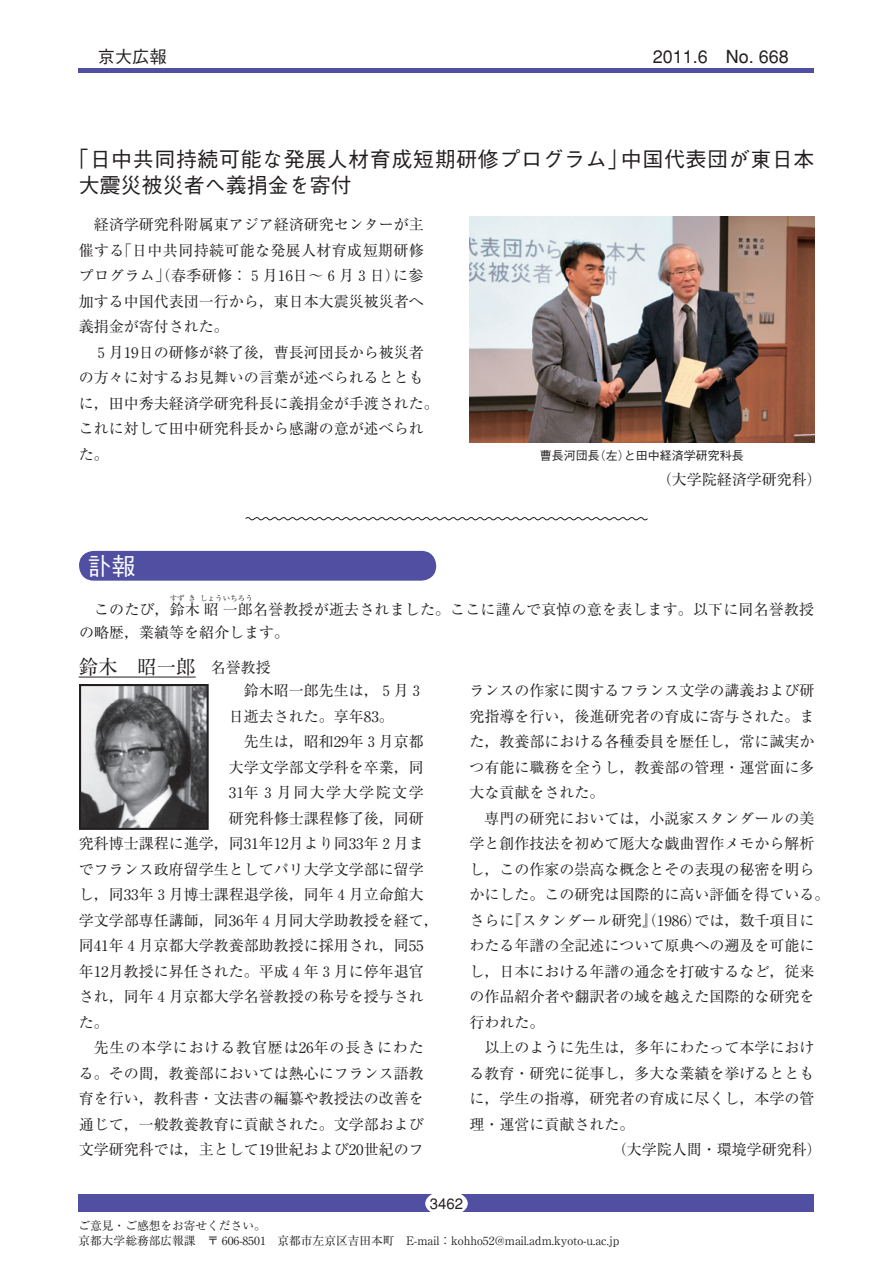
<style>
.page{position:relative;width:893px;height:1263px;background:#fff}
.page>*{position:absolute;margin:0;border:0;box-sizing:border-box;transform-origin:0 0}
.t1{font:500 24px "Gothic BBB";color:#fff}
.t2{font:500 21px/25.5px "Gothic BBB";letter-spacing:.025em;color:#231f20}
.t3{font:19.5px "Ryumin";color:#231f20}
.t4{font:500 18px "Gothic BBB";color:#231f20}
.t5{font:500 17.25px "Gothic BBB";color:#231f20}
.t6{font:15px/25.5px "Ryumin";color:#231f20}
.t7{font:15px "Ryumin";letter-spacing:.055em;color:#231f20}
.t8{font:15px "Ryumin";letter-spacing:.1em;color:#231f20}
.t9{font:500 15px "Gothic BBB";color:#231f20}
.t10{font:500 12px "Gothic BBB";color:#231f20}
.t11{font:11.7px/14.7px "Ryumin";color:#231f20}
.t12{font:7.5px "Ryumin";color:#231f20}
.s1{font-size:15px}
</style>
<div class="page">
<div style="left:79px;top:551px;width:357px;height:30px;background:#504fa1"></div>
<hr style="left:79px;top:676px;width:117px;height:1px;background:#231f20">
<img style="left:82px;top:687px;width:124px;height:140px">
<div style="left:79px;top:684px;width:130px;height:146px;border:2px solid #231f20"></div>
<svg style="left:245px;top:517px;width:403px;height:4px"></svg>
<img style="left:469px;top:217px;width:345px;height:226px">
<div style="left:79px;top:1195px;width:735px;height:17px;background:#504fa1"></div>
<div style="left:425px;top:1191px;width:43px;height:25px;background:#fff;border-radius:50%"></div>
<hr style="left:79px;top:68px;width:735px;height:4px;background:#504fa1">
<p class="t5" style="left:98px;top:47px;width:70px">京大広報</p>
<p class="t4" style="left:653px;top:46px;width:138px">2011.6　No. 668</p>
<h2 class="t2" style="left:79px;top:147px;width:737px;text-indent:-10px">「日中共同持続可能な発展人材育成短期研修プログラム」中国代表団が東日本大震災被災者へ義捐金を寄付</h2>
<p class="t6" style="left:79px;top:211px;width:347px;text-align:justify;text-indent:15px">経済学研究科附属東アジア経済研究センターが主催する「日中共同持続可能な発展人材育成短期研修プログラム」（春季研修：５月16日～６月３日）に参加する中国代表団一行から，東日本大震災被災者へ義捐金が寄付された。</p>
<p class="t6" style="left:79px;top:339px;width:361px;text-indent:15px">５月19日の研修が終了後，曹長河団長から被災者の方々に対するお見舞いの言葉が述べられるとともに，田中秀夫経済学研究科長に義捐金が手渡された。これに対して田中研究科長から感謝の意が述べられた。</p>
<h1 class="t1" style="left:88px;top:552px;width:49px">訃報</h1>
<p class="t10" style="left:540px;top:449px;width:205px">曹長河団長（左）と田中経済学研究科長</p>
<p class="t6" style="left:657px;top:466px;width:166px">（大学院経済学研究科）</p>
<p class="t12" style="left:170px;top:594px;width:16px">すず</p>
<p class="t12" style="left:189px;top:594px;width:9px">き</p>
<p class="t12" style="left:200px;top:594px;width:54px">しょういちろう</p>
<p class="t6" style="left:79px;top:619px;width:212px">の略歴，業績等を紹介します。</p>
<p class="t6" style="left:94px;top:596px;width:722px">このたび，鈴木昭一郎名誉教授が逝去されました。ここに謹んで哀悼の意を表します。以下に同名誉教授</p>
<h3 class="t3" style="left:79px;top:655px;width:194px">鈴木　昭一郎<span class="s1">　名誉教授</span></h3>
<p class="t6" style="left:229px;top:678px;width:196px;text-indent:15px">鈴木昭一郎先生は，５月３日逝去された。享年83。</p>
<p class="t6" style="left:244px;top:729px;width:181px">先生は，昭和29年３月京都</p>
<p class="t6" style="left:229px;top:754px;width:196px">大学文学部文学科を卒業，同</p>
<p class="t8" style="left:229px;top:784px;width:196px">31年３月同大学大学院文学</p>
<p class="t6" style="left:229px;top:805px;width:196px">研究科修士課程修了後，同研</p>
<p class="t6" style="left:79px;top:831px;width:346px">究科博士課程に進学，同31年12月より同33年２月ま</p>
<p class="t6" style="left:79px;top:856px;width:346px">でフランス政府留学生としてパリ大学文学部に留学</p>
<p class="t6" style="left:79px;top:882px;width:346px">し，同33年３月博士課程退学後，同年４月立命館大</p>
<p class="t6" style="left:79px;top:907px;width:361px">学文学部専任講師，同36年４月同大学助教授を経て，</p>
<p class="t6" style="left:79px;top:933px;width:346px">同41年４月京都大学教養部助教授に採用され，同55</p>
<p class="t6" style="left:79px;top:958px;width:346px">年12月教授に昇任された。平成４年３月に停年退官</p>
<p class="t6" style="left:79px;top:984px;width:346px">され，同年４月京都大学名誉教授の称号を授与され</p>
<p class="t6" style="left:79px;top:1009px;width:31px">た。</p>
<p class="t7" style="left:94px;top:1039px;width:331px">先生の本学における教官歴は26年の長きにわた</p>
<p class="t6" style="left:79px;top:1060px;width:346px">る。その間，教養部においては熱心にフランス語教</p>
<p class="t6" style="left:79px;top:1086px;width:346px">育を行い，教科書・文法書の編纂や教授法の改善を</p>
<p class="t6" style="left:79px;top:1111px;width:346px">通じて，一般教養教育に貢献された。文学部および</p>
<p class="t6" style="left:79px;top:1137px;width:346px">文学研究科では，主として19世紀および20世紀のフ</p>
<p class="t6" style="left:469px;top:678px;width:346px;text-align:justify">ランスの作家に関するフランス文学の講義および研究指導を行い，後進研究者の育成に寄与された。また，教養部における各種委員を歴任し，常に誠実かつ有能に職務を全うし，教養部の管理・運営面に多大な貢献をされた。</p>
<p class="t6" style="left:469px;top:805px;width:361px;text-indent:15px">専門の研究においては，小説家スタンダールの美学と創作技法を初めて厖大な戯曲習作メモから解析し，この作家の崇高な概念とその表現の秘密を明らかにした。この研究は国際的に高い評価を得ている。さらに『スタンダール研究』（1986）では，数千項目にわたる年譜の全記述について原典への遡及を可能にし，日本における年譜の通念を打破するなど，従来の作品紹介者や翻訳者の域を越えた国際的な研究を行われた。</p>
<p class="t6" style="left:484px;top:1035px;width:331px">以上のように先生は，多年にわたって本学におけ</p>
<p class="t6" style="left:469px;top:1060px;width:346px">る教育・研究に従事し，多大な業績を挙げるととも</p>
<p class="t6" style="left:469px;top:1086px;width:346px">に，学生の指導，研究者の育成に尽くし，本学の管</p>
<p class="t6" style="left:469px;top:1111px;width:166px">理・運営に貢献された。</p>
<p class="t6" style="left:612px;top:1137px;width:211px">（大学院人間・環境学研究科）</p>
<p class="t9" style="left:430px;top:1195px;width:35px">3462</p>
<p class="t11" style="left:79px;top:1218px;width:542px">ご意見・ご感想をお寄せください。<br>京都大学総務部広報課　〒 606-8501　京都市左京区吉田本町　E-mail：kohho52@mail.adm.kyoto-u.ac.jp</p>
</div>
